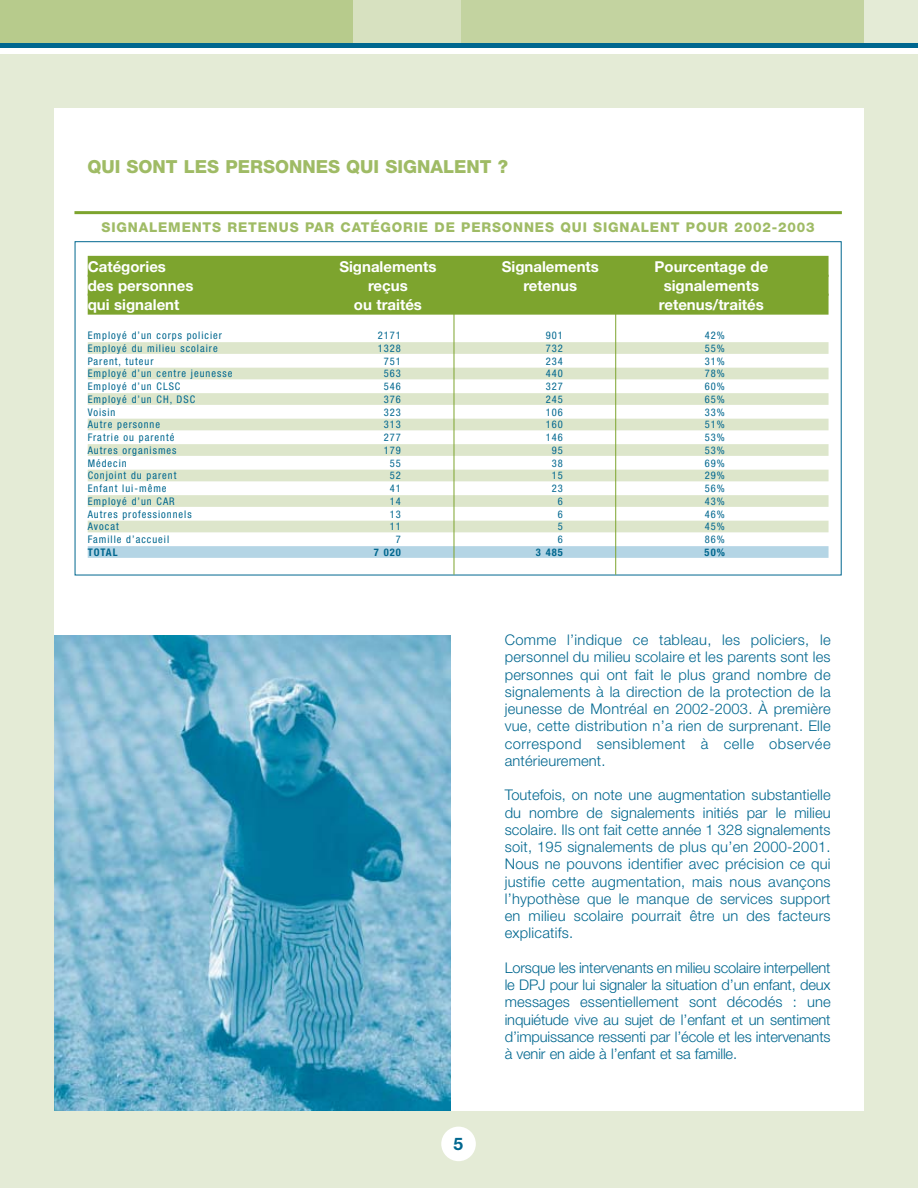
<style>
.page{position:relative;width:918px;height:1188px;background:#fff}
.page>*{position:absolute;margin:0;border:0;box-sizing:border-box;transform-origin:0 0}
.t1{font:800 18px "Helvetica Neue";color:#9fbb65}
.t2{font:700 17.25px "Helvetica Neue";color:#00678f}
.t3{font:700 15px "Helvetica Neue";color:#fff}
.t4{font:300 14.7px/17.2px "Helvetica Neue";letter-spacing:.015em;color:#00678f;text-align:justify}
.t5{font:800 13.5px "Helvetica Neue";letter-spacing:.065em;color:#9fbb65}
.t6{font:condensed 10.5px "Helvetica Neue";letter-spacing:.095em;color:#00678f}
.t7{font:700 condensed 10.5px "Helvetica Neue";letter-spacing:.095em;color:#00678f}
</style>
<div class="page">
<div style="left:0;top:46px;width:918px;height:1142px;background:#e4ebd6"></div>
<div style="left:0;top:0;width:356px;height:45px;background:#b7cb8c"></div>
<div style="left:803px;top:0;width:115px;height:45px;background:#e4ebd6"></div>
<div style="left:455px;top:0;width:409px;height:45px;background:#c3d3a0"></div>
<div style="left:354px;top:0;width:107px;height:45px;background:#d7e1c0"></div>
<div style="left:0;top:45px;width:918px;height:9px;background:#fff"></div>
<div style="left:0;top:43px;width:918px;height:5px;background:#00678f"></div>
<div style="left:54px;top:108px;width:810px;height:1003px;background:#fff"></div>
<div style="left:441px;top:1127px;width:35px;height:34px;background:#fff;border-radius:50%"></div>
<div style="left:88px;top:256px;width:741px;height:21px;background:#7da42e"></div>
<div style="left:88px;top:275px;width:741px;height:21px;background:#7da42e"></div>
<div style="left:88px;top:294px;width:741px;height:21px;background:#7da42e"></div>
<div style="left:88px;top:342px;width:741px;height:12px;background:#dde6cb"></div>
<div style="left:88px;top:368px;width:741px;height:11px;background:#dde6cb"></div>
<div style="left:88px;top:393px;width:741px;height:12px;background:#dde6cb"></div>
<div style="left:88px;top:419px;width:741px;height:11px;background:#dde6cb"></div>
<div style="left:88px;top:444px;width:741px;height:12px;background:#dde6cb"></div>
<div style="left:88px;top:470px;width:741px;height:11px;background:#dde6cb"></div>
<div style="left:88px;top:495px;width:741px;height:12px;background:#dde6cb"></div>
<div style="left:88px;top:521px;width:741px;height:11px;background:#dde6cb"></div>
<div style="left:88px;top:546px;width:741px;height:12px;background:#b4d5e5"></div>
<hr style="left:454px;top:311px;width:1px;height:264px;background:#7da42e">
<hr style="left:615px;top:311px;width:1px;height:264px;background:#7da42e">
<hr style="left:74px;top:211px;width:768px;height:3px;background:#7da42e">
<img style="left:54px;top:636px;width:397px;height:475px">
<p class="t1" style="left:87px;top:160px;width:422px">QUI SONT LES PERSONNES QUI SIGNALENT ?</p>
<p class="t5" style="left:102px;top:223px;width:715px">SIGNALEMENTS RETENUS PAR CATÉGORIE DE PERSONNES QUI SIGNALENT POUR 2002-2003</p>
<p class="t3" style="left:88px;top:262px;width:80px">Catégories</p>
<p class="t3" style="left:339px;top:262px;width:99px">Signalements</p>
<p class="t3" style="left:502px;top:262px;width:99px">Signalements</p>
<p class="t3" style="left:655px;top:262px;width:115px">Pourcentage de</p>
<p class="t3" style="left:88px;top:281px;width:107px">des personnes</p>
<p class="t3" style="left:368px;top:281px;width:41px">reçus</p>
<p class="t3" style="left:523px;top:281px;width:55px">retenus</p>
<p class="t3" style="left:664px;top:281px;width:97px">signalements</p>
<p class="t3" style="left:88px;top:299px;width:93px">qui signalent</p>
<p class="t3" style="left:354px;top:299px;width:70px">ou traités</p>
<p class="t3" style="left:659px;top:299px;width:106px">retenus/traités</p>
<p class="t6" style="left:88px;top:332px;width:136px">Employé d’un corps policier</p>
<p class="t6" style="left:378px;top:332px;width:25px">2171</p>
<p class="t6" style="left:546px;top:332px;width:19px">901</p>
<p class="t6" style="left:705px;top:332px;width:22px">42%</p>
<p class="t6" style="left:88px;top:344px;width:132px">Employé du milieu scolaire</p>
<p class="t6" style="left:378px;top:344px;width:25px">1328</p>
<p class="t6" style="left:546px;top:344px;width:19px">732</p>
<p class="t6" style="left:705px;top:344px;width:22px">55%</p>
<p class="t6" style="left:88px;top:357px;width:67px">Parent, tuteur</p>
<p class="t6" style="left:384px;top:357px;width:19px">751</p>
<p class="t6" style="left:546px;top:357px;width:19px">234</p>
<p class="t6" style="left:705px;top:357px;width:22px">31%</p>
<p class="t6" style="left:88px;top:370px;width:146px">Employé d’un centre jeunesse</p>
<p class="t6" style="left:384px;top:370px;width:19px">563</p>
<p class="t6" style="left:546px;top:370px;width:19px">440</p>
<p class="t6" style="left:705px;top:370px;width:22px">78%</p>
<p class="t6" style="left:88px;top:383px;width:94px">Employé d’un CLSC</p>
<p class="t6" style="left:384px;top:383px;width:19px">546</p>
<p class="t6" style="left:546px;top:383px;width:19px">327</p>
<p class="t6" style="left:705px;top:383px;width:22px">60%</p>
<p class="t6" style="left:88px;top:395px;width:109px">Employé d’un CH, DSC</p>
<p class="t6" style="left:384px;top:395px;width:19px">376</p>
<p class="t6" style="left:546px;top:395px;width:19px">245</p>
<p class="t6" style="left:705px;top:395px;width:22px">65%</p>
<p class="t6" style="left:88px;top:408px;width:29px">Voisin</p>
<p class="t6" style="left:384px;top:408px;width:19px">323</p>
<p class="t6" style="left:546px;top:408px;width:19px">106</p>
<p class="t6" style="left:705px;top:408px;width:22px">33%</p>
<p class="t6" style="left:88px;top:421px;width:74px">Autre personne</p>
<p class="t6" style="left:384px;top:421px;width:19px">313</p>
<p class="t6" style="left:546px;top:421px;width:19px">160</p>
<p class="t6" style="left:705px;top:421px;width:22px">51%</p>
<p class="t6" style="left:88px;top:434px;width:88px">Fratrie ou parenté</p>
<p class="t6" style="left:384px;top:434px;width:19px">277</p>
<p class="t6" style="left:546px;top:434px;width:19px">146</p>
<p class="t6" style="left:705px;top:434px;width:22px">53%</p>
<p class="t6" style="left:88px;top:446px;width:90px">Autres organismes</p>
<p class="t6" style="left:384px;top:446px;width:19px">179</p>
<p class="t6" style="left:552px;top:446px;width:13px">95</p>
<p class="t6" style="left:705px;top:446px;width:22px">53%</p>
<p class="t6" style="left:88px;top:459px;width:41px">Médecin</p>
<p class="t6" style="left:390px;top:459px;width:13px">55</p>
<p class="t6" style="left:552px;top:459px;width:13px">38</p>
<p class="t6" style="left:705px;top:459px;width:22px">69%</p>
<p class="t6" style="left:88px;top:472px;width:90px">Conjoint du parent</p>
<p class="t6" style="left:390px;top:472px;width:13px">52</p>
<p class="t6" style="left:552px;top:472px;width:13px">15</p>
<p class="t6" style="left:705px;top:472px;width:22px">29%</p>
<p class="t6" style="left:88px;top:485px;width:80px">Enfant lui-même</p>
<p class="t6" style="left:390px;top:485px;width:13px">41</p>
<p class="t6" style="left:552px;top:485px;width:13px">23</p>
<p class="t6" style="left:705px;top:485px;width:22px">56%</p>
<p class="t6" style="left:88px;top:497px;width:89px">Employé d’un CAR</p>
<p class="t6" style="left:390px;top:497px;width:13px">14</p>
<p class="t6" style="left:558px;top:497px;width:7px">6</p>
<p class="t6" style="left:705px;top:497px;width:22px">43%</p>
<p class="t6" style="left:88px;top:510px;width:105px">Autres professionnels</p>
<p class="t6" style="left:390px;top:510px;width:13px">13</p>
<p class="t6" style="left:558px;top:510px;width:7px">6</p>
<p class="t6" style="left:705px;top:510px;width:22px">46%</p>
<p class="t6" style="left:88px;top:523px;width:33px">Avocat</p>
<p class="t6" style="left:390px;top:523px;width:13px">11</p>
<p class="t6" style="left:558px;top:523px;width:7px">5</p>
<p class="t6" style="left:705px;top:523px;width:22px">45%</p>
<p class="t6" style="left:88px;top:536px;width:83px">Famille d’accueil</p>
<p class="t6" style="left:396px;top:536px;width:7px">7</p>
<p class="t6" style="left:558px;top:536px;width:7px">6</p>
<p class="t6" style="left:705px;top:536px;width:22px">86%</p>
<p class="t7" style="left:88px;top:548px;width:31px">TOTAL</p>
<p class="t7" style="left:374px;top:548px;width:28px">7 020</p>
<p class="t7" style="left:536px;top:548px;width:28px">3 485</p>
<p class="t7" style="left:705px;top:548px;width:22px">50%</p>
<p class="t2" style="left:453px;top:1137px;width:11px">5</p>
<p class="t4" style="left:505px;top:633px;width:327px">Comme l’indique ce tableau, les policiers, le personnel du milieu scolaire et les parents sont les personnes qui ont fait le plus grand nombre de signalements à la direction de la protection de la jeunesse de Montréal en 2002-2003. À première vue, cette distribution n’a rien de surprenant. Elle correspond sensiblement à celle observée antérieurement.</p>
<p class="t4" style="left:505px;top:788px;width:327px">Toutefois, on note une augmentation substantielle du nombre de signalements initiés par le milieu scolaire. Ils ont fait cette année 1 328 signalements soit, 195 signalements de plus qu’en 2000-2001.<br>Nous ne pouvons identifier avec précision ce qui justifie cette augmentation, mais nous avançons l’hypothèse que le manque de services support en milieu scolaire pourrait être un des facteurs explicatifs.</p>
<p class="t4" style="left:505px;top:960px;width:327px">Lorsque les intervenants en milieu scolaire interpellent le DPJ pour lui signaler la situation d’un enfant, deux messages essentiellement sont décodés : une inquiétude vive au sujet de l’enfant et un sentiment d’impuissance ressenti par l’école et les intervenants à venir en aide à l’enfant et sa famille.</p>
</div>
